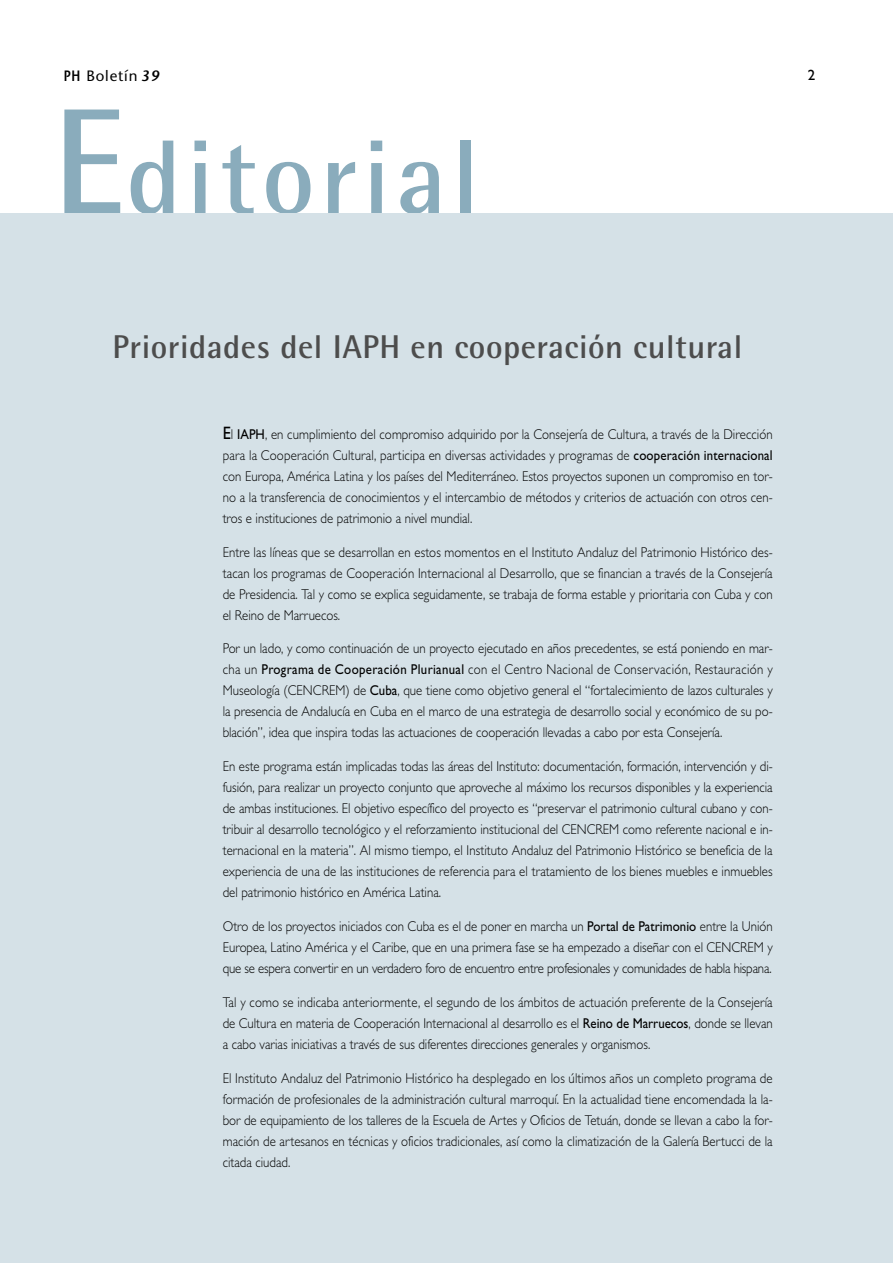
<style>
.page{position:relative;width:893px;height:1263px;background:#fff}
.page>*{position:absolute;margin:0;border:0;box-sizing:border-box;transform-origin:0 0}
.t1{font:700 105px "Rotis Semi Sans";letter-spacing:.055em;color:#8aacbc}
.t2{font:700 33px "Rotis Semi Sans";letter-spacing:.015em;color:#4d4d4d}
.t3{font:15px "Stone Sans";letter-spacing:.055em;color:#000}
.t4{font:15px "Gill Sans";color:#000}
.t5{font:300 14.25px/21px "Gill Sans";color:#000;text-align:justify;scale:.9 1}
.s1{font-weight:600}
.s2{font-weight:600;font-style:italic}
.s3{font-size:150px}
.s4{font-weight:400;font-size:18px}
.s5{font-weight:400}
</style>
<div class="page">
<div style="left:0;top:213px;width:892px;height:1050px;background:#d5e1e7"></div>
<p class="t3" style="left:64px;top:71px;width:97px"><span class="s1">PH</span> Boletín <span class="s2">39</span></p>
<p class="t4" style="left:807px;top:69px;width:9px">2</p>
<h1 class="t1" style="left:53px;top:138px;width:428px"><span class="s3">E</span>ditorial</h1>
<h2 class="t2" style="left:112px;top:335px;width:631px">Prioridades del IAPH en cooperación cultural</h2>
<p class="t5" style="left:223px;top:425px;width:612px"><span class="s4">E</span>l <span class="s5">IAPH</span>, en cumplimiento del compromiso adquirido por la Consejería de Cultura, a través de la Dirección para la Cooperación Cultural, participa en diversas actividades y programas de <span class="s5">cooperación internacional </span>con Europa, América Latina y los países del Mediterráneo. Estos proyectos suponen un compromiso en tor&shy;no a la transferencia de conocimientos y el intercambio de métodos y criterios de actuación con otros cen&shy;tros e instituciones de patrimonio a nivel mundial.</p>
<p class="t5" style="left:223px;top:543px;width:612px">Entre las líneas que se desarrollan en estos momentos en el Instituto Andaluz del Patrimonio Histórico des&shy;tacan los programas de Cooperación Internacional al Desarrollo, que se financian a través de la Consejería de Presidencia. Tal y como se explica seguidamente, se trabaja de forma estable y prioritaria con Cuba y con el Reino de Marruecos.</p>
<p class="t5" style="left:223px;top:640px;width:612px">Por un lado, y como continuación de un proyecto ejecutado en años precedentes, se está poniendo en mar&shy;cha un <span class="s5">Programa de Cooperación Plurianual</span> con el Centro Nacional de Conservación, Restauración y Museología (CENCREM) de <span class="s5">Cuba</span>, que tiene como objetivo general el “fortalecimiento de lazos culturales y la presencia de Andalucía en Cuba en el marco de una estrategia de desarrollo social y económico de su po&shy;blación”, idea que inspira todas las actuaciones de cooperación llevadas a cabo por esta Consejería.</p>
<p class="t5" style="left:223px;top:757px;width:612px">En este programa están implicadas todas las áreas del Instituto: documentación, formación, intervención y di&shy;fusión, para realizar un proyecto conjunto que aproveche al máximo los recursos disponibles y la experiencia de ambas instituciones. El objetivo específico del proyecto es “preservar el patrimonio cultural cubano y con&shy;tribuir al desarrollo tecnológico y el reforzamiento institucional del CENCREM como referente nacional e in&shy;ternacional en la materia”. Al mismo tiempo, el Instituto Andaluz del Patrimonio Histórico se beneficia de la experiencia de una de las instituciones de referencia para el tratamiento de los bienes muebles e inmuebles del patrimonio histórico en América Latina.</p>
<p class="t5" style="left:223px;top:917px;width:612px">Otro de los proyectos iniciados con Cuba es el de poner en marcha un <span class="s5">Portal de Patrimonio</span> entre la Unión Europea, Latino América y el Caribe, que en una primera fase se ha empezado a diseñar con el CENCREM y que se espera convertir en un verdadero foro de encuentro entre profesionales y comunidades de habla hispana.</p>
<p class="t5" style="left:223px;top:993px;width:612px">Tal y como se indicaba anteriormente, el segundo de los ámbitos de actuación preferente de la Consejería de Cultura en materia de Cooperación Internacional al desarrollo es el <span class="s5">Reino de Marruecos</span>, donde se llevan a cabo varias iniciativas a través de sus diferentes direcciones generales y organismos.</p>
<p class="t5" style="left:223px;top:1069px;width:612px">El Instituto Andaluz del Patrimonio Histórico ha desplegado en los últimos años un completo programa de formación de profesionales de la administración cultural marroquí. En la actualidad tiene encomendada la la&shy;bor de equipamiento de los talleres de la Escuela de Artes y Oficios de Tetuán, donde se llevan a cabo la for&shy;mación de artesanos en técnicas y oficios tradicionales, así como la climatización de la Galería Bertucci de la citada ciudad.</p>
</div>
